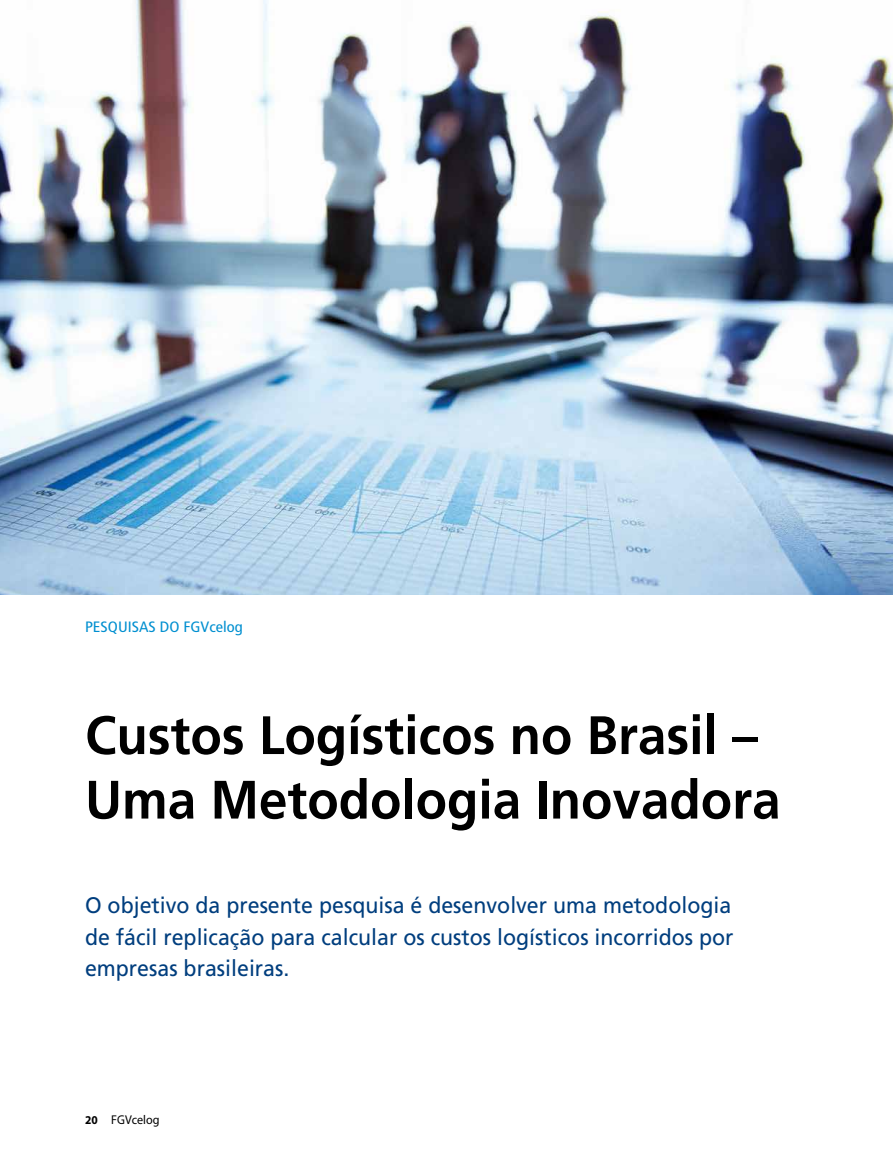
<style>
.page{position:relative;width:893px;height:1170px;background:#fff}
.page>*{position:absolute;margin:0;border:0;box-sizing:border-box;transform-origin:0 0}
.t1{font:700 54px/64.5px "Frutiger LT Std";color:#000;scale:.95 1}
.t2{font:22.5px/31.5px "Frutiger LT Std";color:#003e7e;text-align:justify;scale:.95 1}
.t3{font:condensed 15px "Frutiger LT Std";color:#008fd0;scale:1.1 1}
.t4{font:12.75px "Myriad Pro";color:#000;scale:.95 1}
.s1{font-weight:700;font-size:12px}
</style>
<div class="page">
<img style="left:0;top:0;width:893px;height:594px">
<p class="t3" style="left:85px;top:618px;width:145px">PESQUISAS DO FGVcelog</p>
<h1 class="t1" style="left:85px;top:703px;width:734px">Custos Logísticos no Brasil –<br>Uma Metodologia Inovadora</h1>
<p class="t2" style="left:85px;top:889px;width:684px">O objetivo da presente pesquisa é desenvolver uma metodologia de fácil replicação para calcular os custos logísticos incorridos por empresas brasileiras.</p>
<p class="t4" style="left:85px;top:1111px;width:80px"><span class="s1">20</span> FGVcelog</p>
</div>
